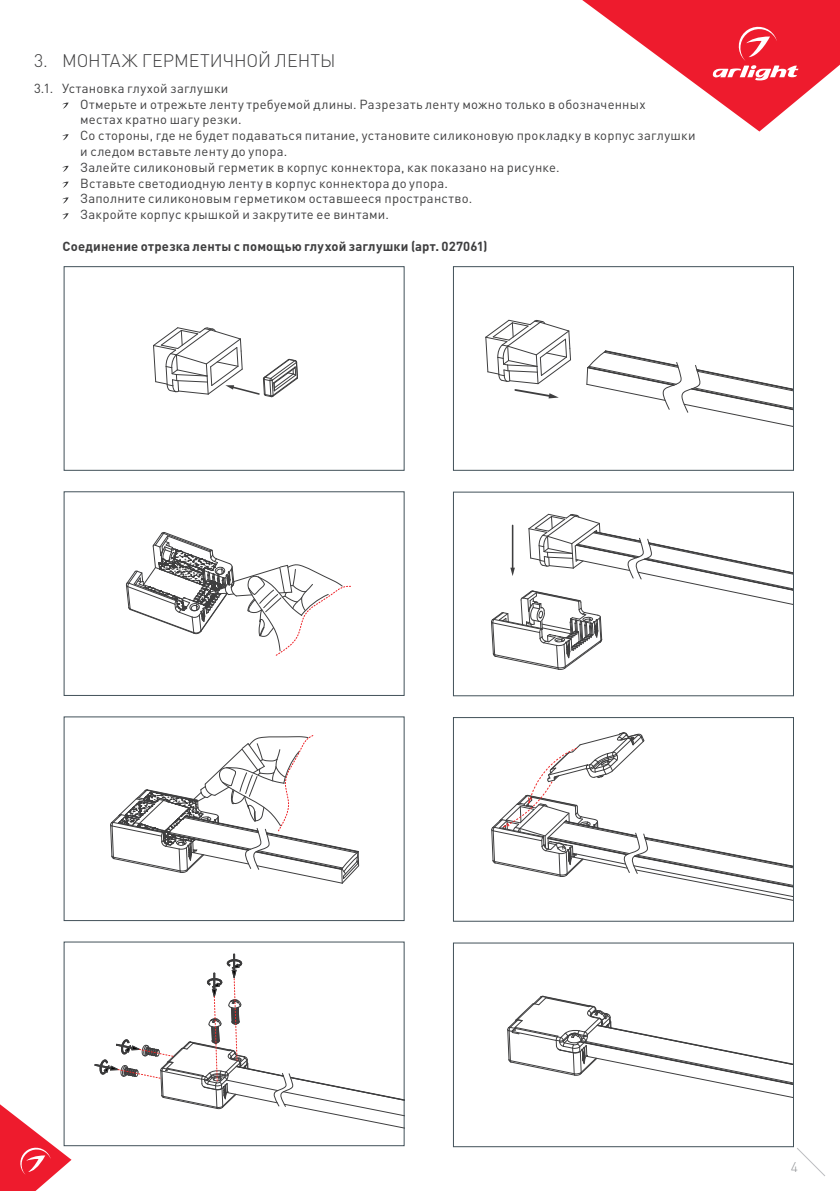
<style>
.page{position:relative;width:840px;height:1191px;background:#fff}
.page>*{position:absolute;margin:0;border:0;box-sizing:border-box;transform-origin:0 0}
.t1{font:300 18px "DIN Pro";letter-spacing:-.005em;color:#3e3e3f}
.t2{font:300 14px "DIN Pro";color:#939598}
.t3{font:13px/15.8px "DIN Pro";letter-spacing:.02em;color:#3e3e3f}
.t4{font:700 13px "DIN Pro";letter-spacing:.01em;color:#3e3e3f}
</style>
<div class="page">
<svg style="left:0;top:1095px;width:71px;height:96px"></svg>
<svg style="left:582px;top:0;width:257px;height:131px"></svg>
<svg style="left:797px;top:1148px;width:28px;height:28px"></svg>
<svg style="left:126px;top:532px;width:225px;height:124px"></svg>
<div style="left:64px;top:491px;width:340px;height:204px;border:1px solid #425159"></div>
<svg style="left:94px;top:953px;width:308px;height:175px"></svg>
<div style="left:64px;top:941px;width:340px;height:205px;border:1px solid #425159"></div>
<svg style="left:491px;top:513px;width:300px;height:157px"></svg>
<div style="left:453px;top:492px;width:340px;height:204px;border:1px solid #425159"></div>
<svg style="left:507px;top:995px;width:284px;height:103px"></svg>
<div style="left:453px;top:942px;width:340px;height:205px;border:1px solid #425159"></div>
<svg style="left:110px;top:735px;width:249px;height:149px"></svg>
<svg style="left:491px;top:732px;width:300px;height:169px"></svg>
<div style="left:453px;top:717px;width:340px;height:204px;border:1px solid #425159"></div>
<svg style="left:62px;top:103px;width:7px;height:6px"></svg>
<svg style="left:62px;top:134px;width:7px;height:6px"></svg>
<svg style="left:62px;top:166px;width:7px;height:6px"></svg>
<svg style="left:62px;top:182px;width:7px;height:6px"></svg>
<svg style="left:62px;top:197px;width:7px;height:6px"></svg>
<svg style="left:62px;top:213px;width:7px;height:6px"></svg>
<svg style="left:586px;top:350px;width:205px;height:77px"></svg>
<svg style="left:485px;top:319px;width:86px;height:79px"></svg>
<div style="left:453px;top:266px;width:340px;height:204px;border:1px solid #425159"></div>
<svg style="left:153px;top:327px;width:145px;height:70px"></svg>
<div style="left:64px;top:266px;width:340px;height:204px;border:1px solid #425159"></div>
<p class="t1" style="left:34px;top:48px;width:303px">3. МОНТАЖ ГЕРМЕТИЧНОЙ ЛЕНТЫ</p>
<p class="t3" style="left:34px;top:80px;width:196px">3.1. Установка глухой заглушки</p>
<p class="t3" style="left:80px;top:95px;width:566px">Отмерьте и отрежьте ленту требуемой длины. Разрезать ленту можно только в обозначенных местах кратно шагу резки.</p>
<p class="t3" style="left:80px;top:127px;width:616px">Со стороны, где не будет подаваться питание, установите силиконовую прокладку в корпус заглушки и следом вставьте ленту до упора.</p>
<p class="t3" style="left:80px;top:159px;width:481px">Залейте силиконовый герметик в корпус коннектора, как показано на рисунке.</p>
<p class="t3" style="left:80px;top:174px;width:369px">Вставьте светодиодную ленту в корпус коннектора до упора.</p>
<p class="t3" style="left:80px;top:190px;width:393px">Заполните силиконовым герметиком оставшееся пространство.</p>
<p class="t3" style="left:80px;top:206px;width:310px">Закройте корпус крышкой и закрутите ее винтами.</p>
<p class="t4" style="left:62px;top:237px;width:426px">Соединение отрезка ленты с помощью глухой заглушки (арт. 027061)</p>
<p class="t2" style="left:790px;top:1157px;width:9px">4</p>
</div>
